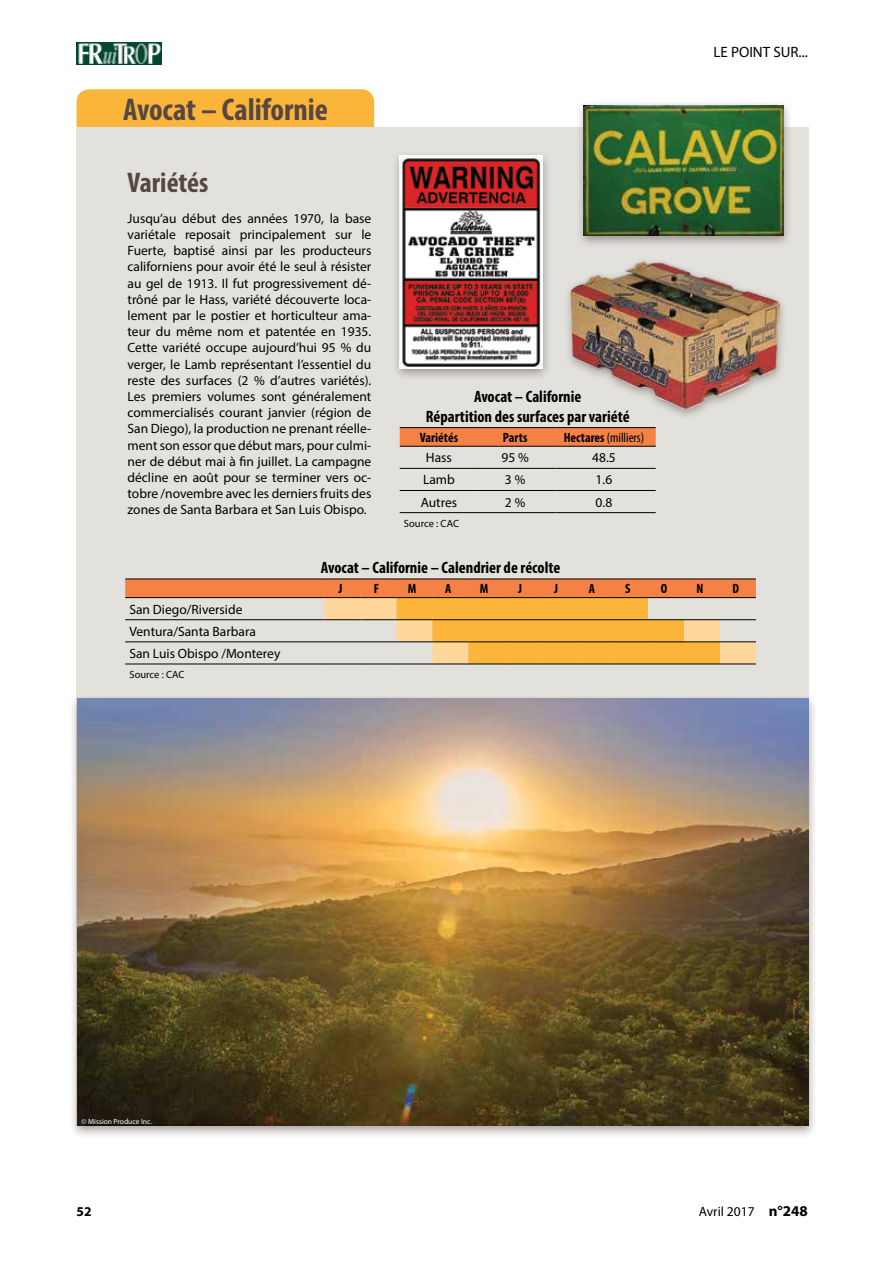
<style>
.page{position:relative;width:893px;height:1263px;background:#fff}
.page>*{position:absolute;margin:0;border:0;box-sizing:border-box;transform-origin:0 0}
.t1{font:700 condensed 31.5px "Myriad Pro";color:#554742}
.t2{font:700 condensed 28.5px "Myriad Pro";color:#554742}
.t3{font:700 condensed 16.5px/19.8px "Myriad Pro";color:#000;text-align:center}
.t4{font:15px "Myriad Pro";color:#000}
.t5{font:13.5px/16.2px "Myriad Pro";color:#000;text-align:justify}
.t6{font:700 condensed 13.5px "Myriad Pro";color:#000}
.t7{font:condensed 13.5px "Myriad Pro";color:#000}
.t8{font:700 13.5px "Myriad Pro";color:#000}
.t9{font:10.5px "Myriad Pro";color:#000}
.t10{font:7.5px "Myriad Pro";color:#fff}
.s1{font-weight:700}
.s2{font-weight:700;font-size:15px}
</style>
<div class="page">
<img style="left:77px;top:42px;width:84px;height:22px">
<div style="left:77px;top:89px;width:297px;height:39px;background:#fcb53b"></div>
<div style="left:76px;top:128px;width:732px;height:998px;background:#e3e1dc"></div>
<svg style="left:400px;top:428px;width:256px;height:18px;background:#ef7e43"></svg>
<hr style="left:400px;top:427px;width:78px;height:1px;background:#000">
<hr style="left:478px;top:427px;width:78px;height:1px;background:#000">
<hr style="left:556px;top:427px;width:100px;height:1px;background:#000">
<hr style="left:400px;top:446px;width:78px;height:1px;background:#000">
<hr style="left:478px;top:446px;width:78px;height:1px;background:#000">
<hr style="left:556px;top:446px;width:100px;height:1px;background:#000">
<hr style="left:400px;top:468px;width:78px;height:1px;background:#000">
<hr style="left:478px;top:468px;width:78px;height:1px;background:#000">
<hr style="left:556px;top:468px;width:100px;height:1px;background:#000">
<hr style="left:400px;top:490px;width:78px;height:1px;background:#000">
<hr style="left:478px;top:490px;width:78px;height:1px;background:#000">
<hr style="left:556px;top:490px;width:100px;height:1px;background:#000">
<hr style="left:400px;top:512px;width:78px;height:1px;background:#000">
<hr style="left:478px;top:512px;width:78px;height:1px;background:#000">
<hr style="left:556px;top:512px;width:100px;height:1px;background:#000">
<svg style="left:125px;top:580px;width:631px;height:84px"></svg>
<hr style="left:125px;top:579px;width:199px;height:1px;background:#000">
<hr style="left:324px;top:579px;width:36px;height:1px;background:#000">
<hr style="left:360px;top:579px;width:36px;height:1px;background:#000">
<hr style="left:396px;top:579px;width:36px;height:1px;background:#000">
<hr style="left:432px;top:579px;width:36px;height:1px;background:#000">
<hr style="left:468px;top:579px;width:36px;height:1px;background:#000">
<hr style="left:504px;top:579px;width:36px;height:1px;background:#000">
<hr style="left:540px;top:579px;width:36px;height:1px;background:#000">
<hr style="left:576px;top:579px;width:36px;height:1px;background:#000">
<hr style="left:612px;top:579px;width:36px;height:1px;background:#000">
<hr style="left:648px;top:579px;width:36px;height:1px;background:#000">
<hr style="left:684px;top:579px;width:36px;height:1px;background:#000">
<hr style="left:720px;top:579px;width:36px;height:1px;background:#000">
<hr style="left:125px;top:597px;width:199px;height:1px;background:#000">
<hr style="left:324px;top:597px;width:36px;height:1px;background:#000">
<hr style="left:360px;top:597px;width:36px;height:1px;background:#000">
<hr style="left:396px;top:597px;width:36px;height:1px;background:#000">
<hr style="left:432px;top:597px;width:36px;height:1px;background:#000">
<hr style="left:468px;top:597px;width:36px;height:1px;background:#000">
<hr style="left:504px;top:597px;width:36px;height:1px;background:#000">
<hr style="left:540px;top:597px;width:36px;height:1px;background:#000">
<hr style="left:576px;top:597px;width:36px;height:1px;background:#000">
<hr style="left:612px;top:597px;width:36px;height:1px;background:#000">
<hr style="left:648px;top:597px;width:36px;height:1px;background:#000">
<hr style="left:684px;top:597px;width:36px;height:1px;background:#000">
<hr style="left:720px;top:597px;width:36px;height:1px;background:#000">
<hr style="left:125px;top:619px;width:199px;height:1px;background:#000">
<hr style="left:324px;top:619px;width:36px;height:1px;background:#000">
<hr style="left:360px;top:619px;width:36px;height:1px;background:#000">
<hr style="left:396px;top:619px;width:36px;height:1px;background:#000">
<hr style="left:432px;top:619px;width:36px;height:1px;background:#000">
<hr style="left:468px;top:619px;width:36px;height:1px;background:#000">
<hr style="left:504px;top:619px;width:36px;height:1px;background:#000">
<hr style="left:540px;top:619px;width:36px;height:1px;background:#000">
<hr style="left:576px;top:619px;width:36px;height:1px;background:#000">
<hr style="left:612px;top:619px;width:36px;height:1px;background:#000">
<hr style="left:648px;top:619px;width:36px;height:1px;background:#000">
<hr style="left:684px;top:619px;width:36px;height:1px;background:#000">
<hr style="left:720px;top:619px;width:36px;height:1px;background:#000">
<hr style="left:125px;top:642px;width:199px;height:1px;background:#000">
<hr style="left:324px;top:642px;width:36px;height:1px;background:#000">
<hr style="left:360px;top:642px;width:36px;height:1px;background:#000">
<hr style="left:396px;top:642px;width:36px;height:1px;background:#000">
<hr style="left:432px;top:642px;width:36px;height:1px;background:#000">
<hr style="left:468px;top:642px;width:36px;height:1px;background:#000">
<hr style="left:504px;top:642px;width:36px;height:1px;background:#000">
<hr style="left:540px;top:642px;width:36px;height:1px;background:#000">
<hr style="left:576px;top:642px;width:36px;height:1px;background:#000">
<hr style="left:612px;top:642px;width:36px;height:1px;background:#000">
<hr style="left:648px;top:642px;width:36px;height:1px;background:#000">
<hr style="left:684px;top:642px;width:36px;height:1px;background:#000">
<hr style="left:720px;top:642px;width:36px;height:1px;background:#000">
<hr style="left:125px;top:664px;width:199px;height:1px;background:#000">
<hr style="left:324px;top:664px;width:36px;height:1px;background:#000">
<hr style="left:360px;top:664px;width:36px;height:1px;background:#000">
<hr style="left:396px;top:664px;width:36px;height:1px;background:#000">
<hr style="left:432px;top:664px;width:36px;height:1px;background:#000">
<hr style="left:468px;top:664px;width:36px;height:1px;background:#000">
<hr style="left:504px;top:664px;width:36px;height:1px;background:#000">
<hr style="left:540px;top:664px;width:36px;height:1px;background:#000">
<hr style="left:576px;top:664px;width:36px;height:1px;background:#000">
<hr style="left:612px;top:664px;width:36px;height:1px;background:#000">
<hr style="left:648px;top:664px;width:36px;height:1px;background:#000">
<hr style="left:684px;top:664px;width:36px;height:1px;background:#000">
<hr style="left:720px;top:664px;width:36px;height:1px;background:#000">
<div style="left:69px;top:694px;width:750px;height:445px;background:#554742;opacity:.5"></div>
<img style="left:77px;top:698px;width:731px;height:428px">
<div style="left:392px;top:151px;width:161px;height:231px;background:#554742;opacity:.5"></div>
<img style="left:400px;top:155px;width:142px;height:213px">
<div style="left:575px;top:100px;width:218px;height:149px;background:#554742;opacity:.5"></div>
<img style="left:583px;top:105px;width:200px;height:130px">
<div style="left:563px;top:257px;width:225px;height:164px;background:#554742;opacity:.5"></div>
<img style="left:571px;top:262px;width:208px;height:148px">
<h1 class="t1" style="left:123px;top:90px;width:206px">Avocat – Californie</h1>
<h2 class="t2" style="left:128px;top:164px;width:82px">Variétés</h2>
<p class="t4" style="left:713px;top:42px;width:96px">LE POINT SUR...</p>
<p class="t5" style="left:128px;top:210px;width:245px">Jusqu’au début des années 1970, la base variétale reposait principalement sur le Fuerte, baptisé ainsi par les producteurs californiens pour avoir été le seul à résister au gel de 1913. Il fut progressivement dé&shy;trôné par le Hass, variété découverte loca&shy;lement par le postier et horticulteur ama&shy;teur du même nom et patentée en 1935.<br>Cette variété occupe aujourd’hui 95 % du verger, le Lamb représentant l’essentiel du reste des surfaces (2 % d’autres variétés).<br>Les premiers volumes sont généralement commercialisés courant janvier (région de San Diego), la production ne prenant réelle&shy;ment son essor que début mars, pour culmi&shy;ner de début mai à fin juillet. La campagne décline en août pour se terminer vers oc&shy;tobre /novembre avec les derniers fruits des zones de Santa Barbara et San Luis Obispo.</p>
<p class="t3" style="left:426px;top:386px;width:205px">Avocat – Californie<br>Répartition des surfaces par variété</p>
<p class="t6" style="left:420px;top:429px;width:40px">Variétés</p>
<p class="t6" style="left:503px;top:429px;width:26px">Parts</p>
<p class="t7" style="left:564px;top:429px;width:82px"><span class="s1">Hectares</span> (milliers)</p>
<p class="t5" style="left:426px;top:449px;width:28px">Hass</p>
<p class="t5" style="left:501px;top:449px;width:29px">95 %</p>
<p class="t5" style="left:592px;top:449px;width:25px">48.5</p>
<p class="t5" style="left:423px;top:472px;width:33px">Lamb</p>
<p class="t5" style="left:505px;top:472px;width:22px">3 %</p>
<p class="t5" style="left:596px;top:472px;width:18px">1.6</p>
<p class="t5" style="left:421px;top:494px;width:38px">Autres</p>
<p class="t5" style="left:505px;top:494px;width:22px">2 %</p>
<p class="t5" style="left:596px;top:494px;width:18px">0.8</p>
<p class="t9" style="left:404px;top:516px;width:57px">Source : CAC</p>
<p class="t3" style="left:321px;top:557px;width:241px">Avocat – Californie – Calendrier de récolte</p>
<p class="t6" style="left:338px;top:580px;width:5px">J</p>
<p class="t6" style="left:374px;top:580px;width:7px">F</p>
<p class="t6" style="left:408px;top:580px;width:10px">M</p>
<p class="t6" style="left:445px;top:580px;width:8px">A</p>
<p class="t6" style="left:480px;top:580px;width:10px">M</p>
<p class="t6" style="left:518px;top:580px;width:5px">J</p>
<p class="t6" style="left:554px;top:580px;width:5px">J</p>
<p class="t6" style="left:589px;top:580px;width:8px">A</p>
<p class="t6" style="left:625px;top:580px;width:7px">S</p>
<p class="t6" style="left:661px;top:580px;width:8px">O</p>
<p class="t6" style="left:696px;top:580px;width:8px">N</p>
<p class="t6" style="left:732px;top:580px;width:8px">D</p>
<p class="t5" style="left:129px;top:598px;width:152px;line-height:22.2px;text-align:left">San Diego/Riverside<br>Ventura/Santa Barbara<br>San Luis Obispo /Monterey</p>
<p class="t9" style="left:129px;top:668px;width:57px">Source : CAC</p>
<p class="t10" style="left:82px;top:1117px;width:72px">© Mission Produce Inc.</p>
<p class="t8" style="left:77px;top:1203px;width:16px">52</p>
<p class="t5" style="left:699px;top:1203px;width:111px">Avril 2017 <span class="s2">n°248</span></p>
</div>
